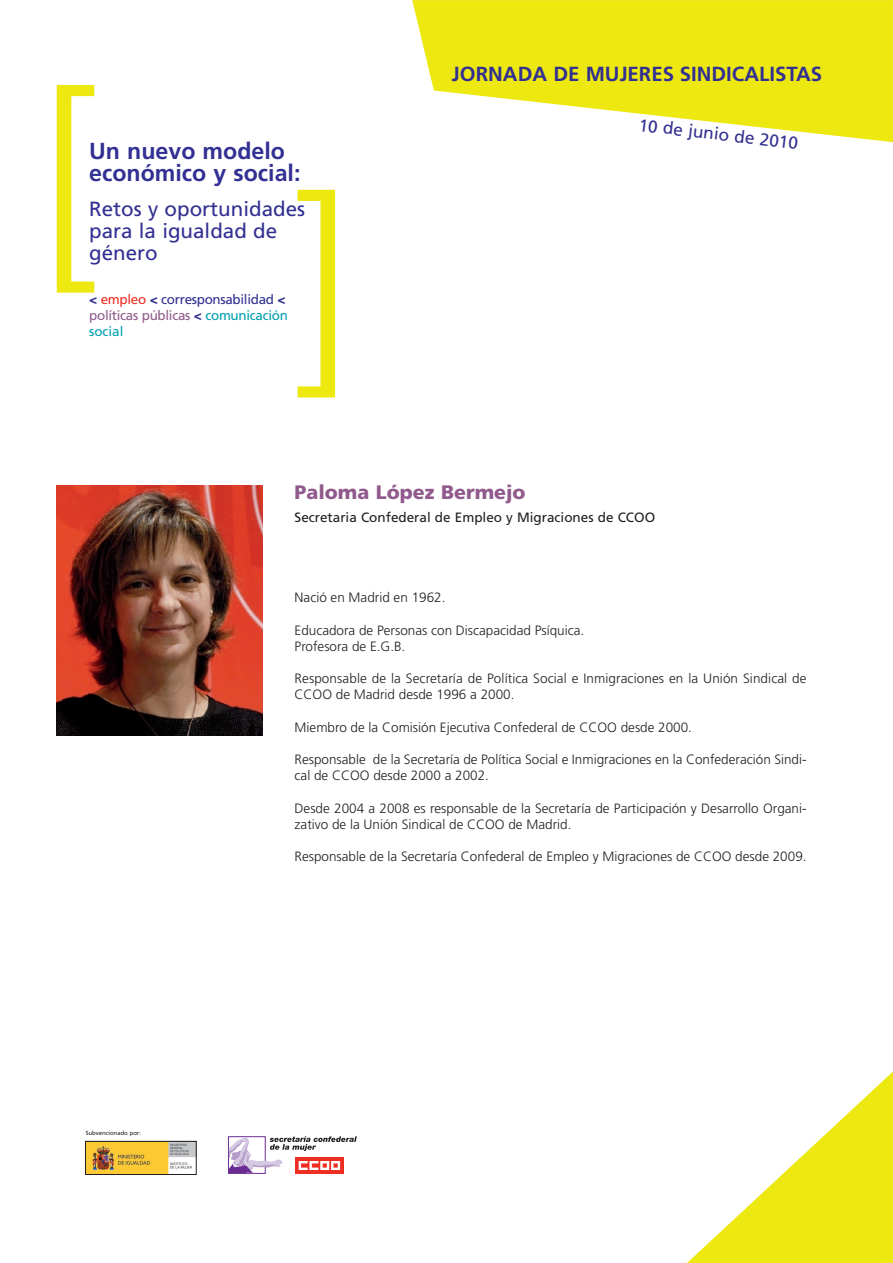
<style>
.page{position:relative;width:893px;height:1263px;background:#fff}
.page>*{position:absolute;margin:0;border:0;box-sizing:border-box;transform-origin:0 0}
.t1{font:300 231.75px "Frutiger";color:#ece810}
.t2{font:700 23.25px/21.9px "Frutiger";color:#323092}
.t3{font:20.55px/21.9px "Frutiger";color:#323092}
.t4{font:700 20.4px "Frutiger";color:#323092}
.t5{font:900 19.5px "Frutiger";color:#905b8c}
.t6{font:17.25px "Frutiger";color:#323092}
.t7{font:300 13.5px/16.2px "Frutiger";color:#231f20}
.t8{font:13.5px "Frutiger";color:#231f20}
.t9{font:13.35px/15.9px "Frutiger";letter-spacing:-.02em;color:#323092}
.t10{font:6px "Frutiger";color:#231f20}
.s1{font-weight:900}
.s2{color:#ee2e22}
.s3{color:#905b8c}
.s4{color:#00a0b0}
</style>
<div class="page">
<svg style="left:412px;top:0;width:480px;height:142px;fill:#ece810"></svg>
<img style="left:57px;top:486px;width:206px;height:250px">
<div style="left:295px;top:1157px;width:49px;height:17px;background:#ee2e22"></div>
<div style="left:228px;top:1136px;width:38px;height:38px;background:#743b99;border:1px solid #6a2c91"></div>
<svg style="left:229px;top:1136px;width:128px;height:37px"></svg>
<img style="left:87px;top:1143px;width:107px;height:30px">
<div style="left:85px;top:1141px;width:111px;height:34px;border:1px solid #231f20"></div>
<svg style="left:687px;top:1072px;width:205px;height:191px"></svg>
<h1 class="t1" style="left:41px;top:86px;width:66px">[</h1>
<h2 class="t2" style="left:89px;top:142px;width:213px">Un nuevo modelo económico y social:</h2>
<h3 class="t3" style="left:89px;top:199px;width:217px">Retos y oportunidades para la igualdad de género</h3>
<p class="t9" style="left:89px;top:293px;width:200px"><span class="s1">&lt;</span> <span class="s2">empleo</span> <span class="s1">&lt;</span> corresponsabilidad <span class="s1">&lt; </span><span class="s3">políticas públicas</span> <span class="s1">&lt;</span> <span class="s4">comunicación social</span></p>
<h1 class="t1" style="left:286px;top:191px;width:66px">]</h1>
<h3 class="t4" style="left:452px;top:66px;width:372px">JORNADA DE MUJERES SINDICALISTAS</h3>
<p class="t6" style="left:639px;top:117px;width:162px;rotate:7deg">10 de junio de 2010</p>
<h3 class="t5" style="left:294px;top:485px;width:232px">Paloma López Bermejo</h3>
<p class="t8" style="left:294px;top:512px;width:362px">Secretaria Confederal de Empleo y Migraciones de CCOO</p>
<p class="t10" style="left:86px;top:1131px;width:57px">Subvencionado por:</p>
<p class="t7" style="left:294px;top:591px;width:152px">Nació en Madrid en 1962.</p>
<p class="t7" style="left:294px;top:623px;width:291px">Educadora de Personas con Discapacidad Psíquica.<br>Profesora de E.G.B.</p>
<p class="t7" style="left:294px;top:672px;width:513px">Responsable de la Secretaría de Política Social e Inmigraciones en la Unión Sindical de<br>CCOO de Madrid desde 1996 a 2000.</p>
<p class="t7" style="left:294px;top:720px;width:399px">Miembro de la Comisión Ejecutiva Confederal de CCOO desde 2000.</p>
<p class="t7" style="left:294px;top:753px;width:513px">Responsable de la Secretaría de Política Social e Inmigraciones en la Confederación Sindi&shy;cal de CCOO desde 2000 a 2002.</p>
<p class="t7" style="left:294px;top:801px;width:513px">Desde 2004 a 2008 es responsable de la Secretaría de Participación y Desarrollo Organi&shy;zativo de la Unión Sindical de CCOO de Madrid.</p>
<p class="t7" style="left:294px;top:850px;width:513px">Responsable de la Secretaría Confederal de Empleo y Migraciones de CCOO desde 2009.</p>
</div>
